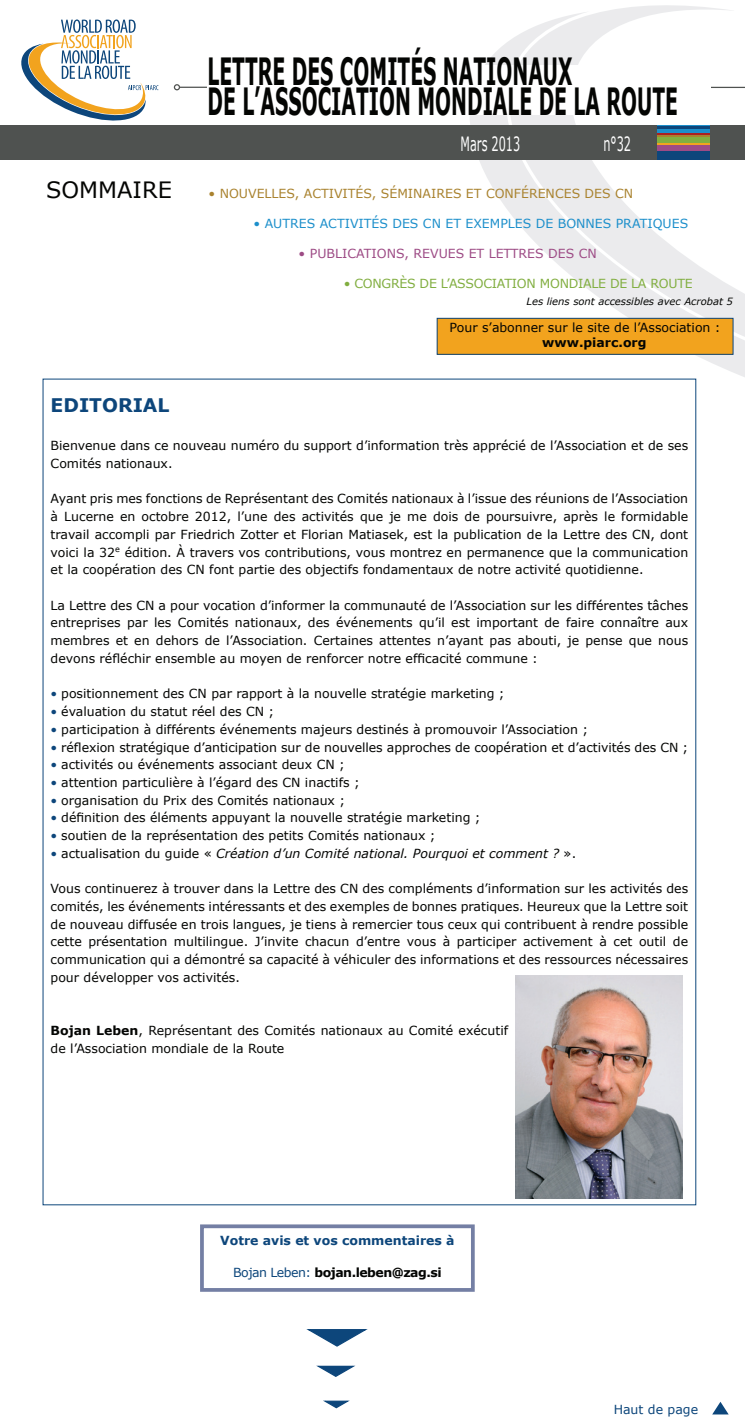
<style>
.page{position:relative;width:745px;height:1418px;background:#fff}
.page>*{position:absolute;margin:0;border:0;box-sizing:border-box;transform-origin:0 0}
.t1{font:700 37.5px/30px "Verdana";color:#040503;scale:.5 1}
.t2{font:22.5px "Verdana";color:#040503}
.t3{font:19.75px "Verdana";color:#fff;scale:.57 1}
.t4{font:700 18.75px "Verdana";color:#0d467b}
.t5{font:12.5px/17.8px "Verdana";color:#040503;text-align:justify}
.t6{font:italic 12.5px "Verdana";color:#040503}
.t7{font:12.5px "Verdana";color:#a9822e}
.t8{font:12.5px "Verdana";color:#1c8fcb}
.t9{font:700 12.5px "Verdana";letter-spacing:-.04em;color:#040503}
.t10{font:12.5px "Verdana";letter-spacing:-.02em;color:#81ae40}
.t11{font:12.5px "Verdana";color:#9d4b85}
.t12{font:700 12.5px "Verdana";color:#0d467b}
.t13{font:12.5px "Verdana";color:#0d467b}
.t14{font:italic 10px "Verdana";color:#040503}
.s1{color:#0d467b}
.s2{font-style:normal;color:#0d467b}
.s3{font-style:normal}
.s4{font-weight:700}
.s5{font-weight:400;color:#0d467b}
</style>
<div class="page">
<svg style="left:306px;top:1329px;width:61px;height:18px"></svg>
<svg style="left:316px;top:1365px;width:38px;height:12px"></svg>
<svg style="left:323px;top:1400px;width:26px;height:8px"></svg>
<img style="left:515px;top:975px;width:166px;height:222px">
<svg style="left:712px;top:1402px;width:16px;height:12px"></svg>
<div style="left:200px;top:1224px;width:274px;height:67px;border:4px solid #747fa4"></div>
<svg style="left:481px;top:5px;width:263px;height:410px"></svg>
<div style="left:0;top:125px;width:744px;height:35px;background:#4f5250"></div>
<svg style="left:21px;top:19px;width:137px;height:102px"></svg>
<hr style="left:179px;top:87px;width:565px;height:1px;background:#4f5250">
<svg style="left:174px;top:84px;width:6px;height:6px"></svg>
<div style="left:207px;top:66px;width:503px;height:49px;background:#fff"></div>
<div style="left:656px;top:125px;width:53px;height:12px;background:#1c8fcb"></div>
<hr style="left:656px;top:135px;width:53px;height:2px;background:#a9822e">
<div style="left:656px;top:137px;width:53px;height:6px;background:#81ae40"></div>
<hr style="left:656px;top:143px;width:53px;height:2px;background:#f2a31e">
<div style="left:656px;top:145px;width:53px;height:6px;background:#9d4b85"></div>
<div style="left:656px;top:151px;width:53px;height:9px;background:#0d467b"></div>
<hr style="left:656px;top:126px;width:53px;height:3px;background:#0d467b">
<hr style="left:656px;top:133px;width:53px;height:2px;background:#ac1f22">
<div style="left:437px;top:318px;width:295px;height:36px;background:#f2a31e"></div>
<div style="left:436px;top:318px;width:296px;height:36px;border:1px solid #0d467b"></div>
<h1 class="t1" style="left:207px;top:56px;width:941px">lettre des comités nationaux<br>de l’association mondiale de la route</h1>
<h3 class="t3" style="left:460px;top:130px;width:106px">Mars 2013</h3>
<h3 class="t3" style="left:603px;top:130px;width:50px">n°32</h3>
<h2 class="t2" style="left:46px;top:174px;width:127px">SOMMAIRE</h2>
<p class="t7" style="left:208px;top:185px;width:49px">• Nouvelles</p>
<p class="t7" style="left:295px;top:185px;width:112px">, activités, séminaires</p>
<p class="t7" style="left:465px;top:185px;width:30px">et conf</p>
<p class="t7" style="left:521px;top:185px;width:18px">érences</p>
<p class="t7" style="left:584px;top:185px;width:50px">des CN</p>
<p class="t8" style="left:253px;top:215px;width:46px">• Autres</p>
<p class="t8" style="left:319px;top:215px;width:171px">activités des CN et exemples</p>
<p class="t8" style="left:535px;top:215px;width:32px">de bonnes</p>
<p class="t8" style="left:615px;top:215px;width:9px">pra</p>
<p class="t8" style="left:639px;top:215px;width:41px">tiques</p>
<p class="t11" style="left:298px;top:245px;width:37px">• Publica</p>
<p class="t11" style="left:363px;top:245px;width:17px">tions</p>
<p class="t11" style="left:404px;top:245px;width:18px">, rev</p>
<p class="t11" style="left:438px;top:245px;width:89px">ues et lettres</p>
<p class="t11" style="left:548px;top:245px;width:50px">des CN</p>
<p class="t10" style="left:343px;top:275px;width:123px">• Con grès de l’Associa</p>
<p class="t10" style="left:504px;top:275px;width:16px">tion</p>
<p class="t10" style="left:539px;top:275px;width:10px">mon</p>
<p class="t10" style="left:568px;top:275px;width:17px">diale</p>
<p class="t10" style="left:609px;top:275px;width:82px">de la route</p>
<p class="t14" style="left:526px;top:295px;width:208px">Les liens sont accessibles avec Acrobat 5</p>
<p class="t5" style="left:449px;top:318px;width:272px">Pour s’abonner sur le site de l’Association :</p>
<p class="t9" style="left:542px;top:333px;width:106px">www.piarc.org</p>
<h3 class="t4" style="left:51px;top:391px;width:120px">editorial</h3>
<p class="t5" style="left:51px;top:436px;width:638px">Bienvenue dans ce nouveau numéro du support d’information très apprécié de l’Association et de ses<br>Comités nationaux.</p>
<p class="t5" style="left:51px;top:490px;width:638px">Ayant pris mes fonctions de Représentant des Comités nationaux à l’issue des réunions de l’Association à Lucerne en octobre 2012, l’une des activités que je me dois de poursuivre, après le formidable travail accompli par Friedrich Zotter et Florian Matiasek, est la publication de la Lettre des CN, dont voici la 32<sup>e</sup> édition. À travers vos contributions, vous montrez en permanence que la communication et la coopération des CN font partie des objectifs fondamentaux de notre activité quotidienne.</p>
<p class="t5" style="left:51px;top:596px;width:638px">La Lettre des CN a pour vocation d’informer la communauté de l’Association sur les différentes tâches entreprises par les Comités nationaux, des événements qu’il est important de faire connaître aux membres et en dehors de l’Association. Certaines attentes n’ayant pas abouti, je pense que nous devons réfléchir ensemble au moyen de renforcer notre efficacité commune :</p>
<p class="t5" style="left:51px;top:684px;width:455px"><span class="s1">•</span> positionnement des CN par rapport à la nouvelle stratégie marketing ;</p>
<p class="t5" style="left:51px;top:702px;width:225px"><span class="s1">•</span> évaluation du statut réel des CN ;</p>
<p class="t5" style="left:51px;top:720px;width:538px"><span class="s1">•</span> participation à différents événements majeurs destinés à promouvoir l’Association ;</p>
<p class="t5" style="left:51px;top:738px;width:638px"><span class="s1">•</span> réflexion stratégique d’anticipation sur de nouvelles approches de coopération et d’activités des CN ;</p>
<p class="t5" style="left:51px;top:755px;width:295px"><span class="s1">•</span> activités ou événements associant deux CN ;</p>
<p class="t5" style="left:51px;top:773px;width:310px"><span class="s1">•</span> attention particulière à l’égard des CN inactifs ;</p>
<p class="t5" style="left:51px;top:791px;width:296px"><span class="s1">•</span> organisation du Prix des Comités nationaux ;</p>
<p class="t5" style="left:51px;top:808px;width:431px"><span class="s1">•</span> définition des éléments appuyant la nouvelle stratégie marketing ;</p>
<p class="t5" style="left:51px;top:826px;width:386px"><span class="s1">•</span> soutien de la représentation des petits Comités nationaux ;</p>
<p class="t6" style="left:51px;top:844px;width:527px"><span class="s2">•</span> <span class="s3">actualisation du guide «</span> Création d’un Comité national. Pourquoi et comment ? <span class="s3">».</span></p>
<p class="t5" style="left:51px;top:879px;width:638px">Vous continuerez à trouver dans la Lettre des CN des compléments d’information sur les activités des comités, les événements intéressants et des exemples de bonnes pratiques. Heureux que la Lettre soit de nouveau diffusée en trois langues, je tiens à remercier tous ceux qui contribuent à rendre possible cette présentation multilingue. J’invite chacun d’entre vous à participer activement à cet outil de communication qui a démontré sa capacité à véhiculer des informations et des ressources nécessaires pour développer vos activités.</p>
<p class="t5" style="left:51px;top:1021px;width:459px"><span class="s4">Bojan Leben</span>, Représentant des Comités nationaux au Comité exécutif de l’Association mondiale de la Route</p>
<p class="t12" style="left:220px;top:1231px;width:236px">Votre avis et vos commentaires à</p>
<p class="t9" style="left:233px;top:1263px;width:210px"><span class="s5">Bojan Leben:</span> bojan.leben@zag.si</p>
<p class="t13" style="left:613px;top:1400px;width:86px">Haut de page</p>
</div>
